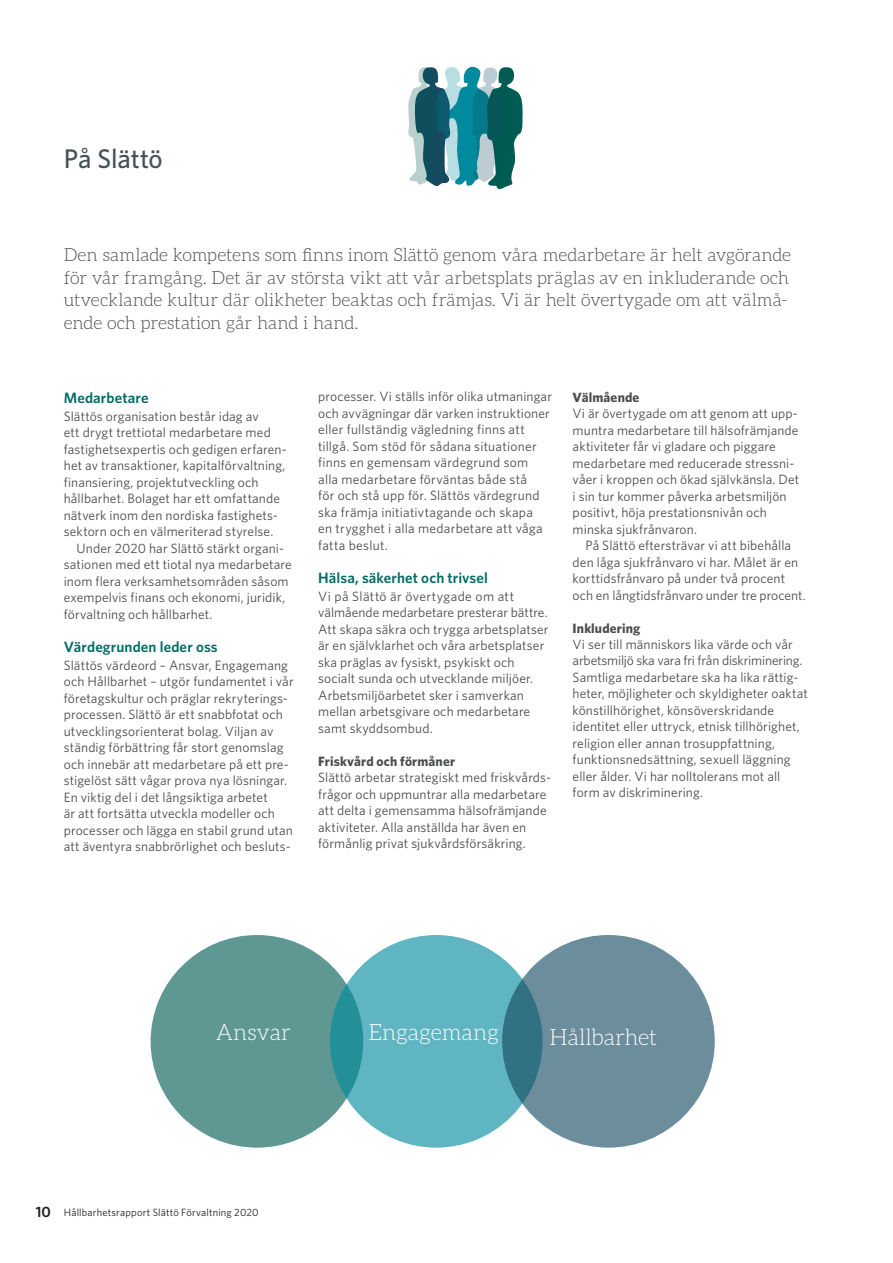
<style>
.page{position:relative;width:893px;height:1263px;background:#fff}
.page>*{position:absolute;margin:0;border:0;box-sizing:border-box;transform-origin:0 0}
.t1{font:500 27px "Whitney";letter-spacing:-.005em;color:#465157}
.t2{font:300 22.5px "Aleo";letter-spacing:-.005em;color:#fff}
.t3{font:300 18px/22.5px "Aleo";letter-spacing:-.005em;color:#4b4c4d}
.t4{font:600 15px "Whitney";letter-spacing:.005em;color:#006b65}
.t5{font:13.5px/16.5px "Whitney";letter-spacing:.01em;color:#4b4c4d}
.t6{font:700 13.5px "Whitney";letter-spacing:.01em;color:#4b4c4d}
.t7{font:10.5px "Whitney";letter-spacing:.015em;color:#231f20}
.s1{font-weight:600;font-size:15px}
</style>
<div class="page">
<div style="left:151px;top:935px;width:212px;height:212px;background:#5f9893;border-radius:50%"></div>
<svg style="left:330px;top:935px;width:212px;height:212px;fill:#5fb5c1"></svg>
<svg style="left:502px;top:935px;width:213px;height:212px;fill:#6c8d9b"></svg>
<svg style="left:408px;top:66px;width:115px;height:124px"></svg>
<h1 class="t1" style="left:64px;top:143px;width:101px">På Slättö</h1>
<p class="t3" style="left:64px;top:243px;width:729px">Den samlade kompetens som finns inom Slättö genom våra medarbetare är helt avgörande för vår framgång. Det är av största vikt att vår arbetsplats präglas av en inkluderande och utvecklande kultur där olikheter beaktas och främjas. Vi är helt övertygade om att välmå&shy;ende och prestation går hand i hand.</p>
<p class="t4" style="left:64px;top:388px;width:86px">Medarbetare</p>
<p class="t5" style="left:64px;top:407px;width:196px">Slättös organisation består idag av</p>
<p class="t5" style="left:64px;top:424px;width:209px">ett drygt trettiotal medarbetare med</p>
<p class="t5" style="left:64px;top:440px;width:224px">fastighetsexpertis och gedigen erfaren-</p>
<p class="t5" style="left:64px;top:457px;width:223px">het av transaktioner, kapitalförvaltning,</p>
<p class="t5" style="left:64px;top:473px;width:196px">finansiering, projektutveckling och</p>
<p class="t5" style="left:64px;top:490px;width:218px">hållbarhet. Bolaget har ett omfattande</p>
<p class="t5" style="left:64px;top:506px;width:214px">nätverk inom den nordiska fastighets-</p>
<p class="t5" style="left:64px;top:523px;width:211px">sektorn och en välmeriterad styrelse.</p>
<p class="t5" style="left:77px;top:539px;width:209px">Under 2020 har Slättö stärkt organi-</p>
<p class="t5" style="left:64px;top:556px;width:229px">sationen med ett tiotal nya medarbetare</p>
<p class="t5" style="left:64px;top:572px;width:226px">inom flera verksamhetsområden såsom</p>
<p class="t5" style="left:64px;top:589px;width:223px">exempelvis finans och ekonomi, juridik,</p>
<p class="t5" style="left:64px;top:605px;width:150px">förvaltning och hållbarhet.</p>
<p class="t4" style="left:64px;top:637px;width:155px">Värdegrunden leder oss</p>
<p class="t5" style="left:64px;top:656px;width:231px">Slättös värdeord – Ansvar, Engagemang och Hållbarhet – utgör fundamentet i vår företagskultur och präglar rekryterings&shy;processen. Slättö är ett snabbfotat och utvecklingsorienterat bolag. Viljan av ständig förbättring får stort genomslag och innebär att medarbetare på ett pre&shy;stigelöst sätt vågar prova nya lösningar.<br>En viktig del i det långsiktiga arbetet<br>är att fortsätta utveckla modeller och processer och lägga en stabil grund utan att äventyra snabbrörlighet och besluts-</p>
<p class="t5" style="left:318px;top:388px;width:235px">processer. Vi ställs inför olika utmaningar och avvägningar där varken instruktioner eller fullständig vägledning finns att tillgå. Som stöd för sådana situationer finns en gemensam värdegrund som<br>alla medarbetare förväntas både stå<br>för och stå upp för. Slättös värdegrund ska främja initiativtagande och skapa<br>en trygghet i alla medarbetare att våga fatta beslut.</p>
<p class="t4" style="left:318px;top:569px;width:171px">Hälsa, säkerhet och trivsel</p>
<p class="t5" style="left:318px;top:588px;width:232px">Vi på Slättö är övertygade om att välmående medarbetare presterar bättre.<br>Att skapa säkra och trygga arbetsplatser är en självklarhet och våra arbetsplatser ska präglas av fysiskt, psykiskt och socialt sunda och utvecklande miljöer.<br>Arbetsmiljöarbetet sker i samverkan mellan arbetsgivare och medarbetare samt skyddsombud.</p>
<p class="t6" style="left:318px;top:753px;width:138px">Friskvård och förmåner</p>
<p class="t5" style="left:318px;top:769px;width:234px">Slättö arbetar strategiskt med friskvårds&shy;frågor och uppmuntrar alla medarbetare att delta i gemensamma hälsofrämjande aktiviteter. Alla anställda har även en förmånlig privat sjukvårdsförsäkring.</p>
<p class="t6" style="left:573px;top:389px;width:68px">Välmående</p>
<p class="t5" style="left:573px;top:405px;width:228px">Vi är övertygade om att genom att upp&shy;muntra medarbetare till hälsofrämjande aktiviteter får vi gladare och piggare medarbetare med reducerade stressni&shy;våer i kroppen och ökad självkänsla. Det i sin tur kommer påverka arbetsmiljön positivt, höja prestationsnivån och minska sjukfrånvaron.</p>
<p class="t5" style="left:573px;top:537px;width:235px;text-indent:13px">På Slättö eftersträvar vi att bibehålla den låga sjukfrånvaro vi har. Målet är en korttidsfrånvaro på under två procent och en långtidsfrånvaro under tre procent.</p>
<p class="t6" style="left:573px;top:620px;width:69px">Inkludering</p>
<p class="t5" style="left:573px;top:636px;width:237px">Vi ser till människors lika värde och vår arbetsmiljö ska vara fri från diskriminering.<br>Samtliga medarbetare ska ha lika rättig&shy;heter, möjligheter och skyldigheter oaktat könstillhörighet, könsöverskridande identitet eller uttryck, etnisk tillhörighet, religion eller annan trosuppfattning, funktionsnedsättning, sexuell läggning eller ålder. Vi har nolltolerans mot all form av diskriminering.</p>
<h2 class="t2" style="left:216px;top:1019px;width:77px">Ansvar</h2>
<h2 class="t2" style="left:368px;top:1019px;width:132px">Engagemang</h2>
<h2 class="t2" style="left:550px;top:1025px;width:109px">Hållbarhet</h2>
<p class="t7" style="left:36px;top:1206px;width:225px"><span class="s1">10</span> Hållbarhetsrapport Slättö Förvaltning 2020</p>
</div>
